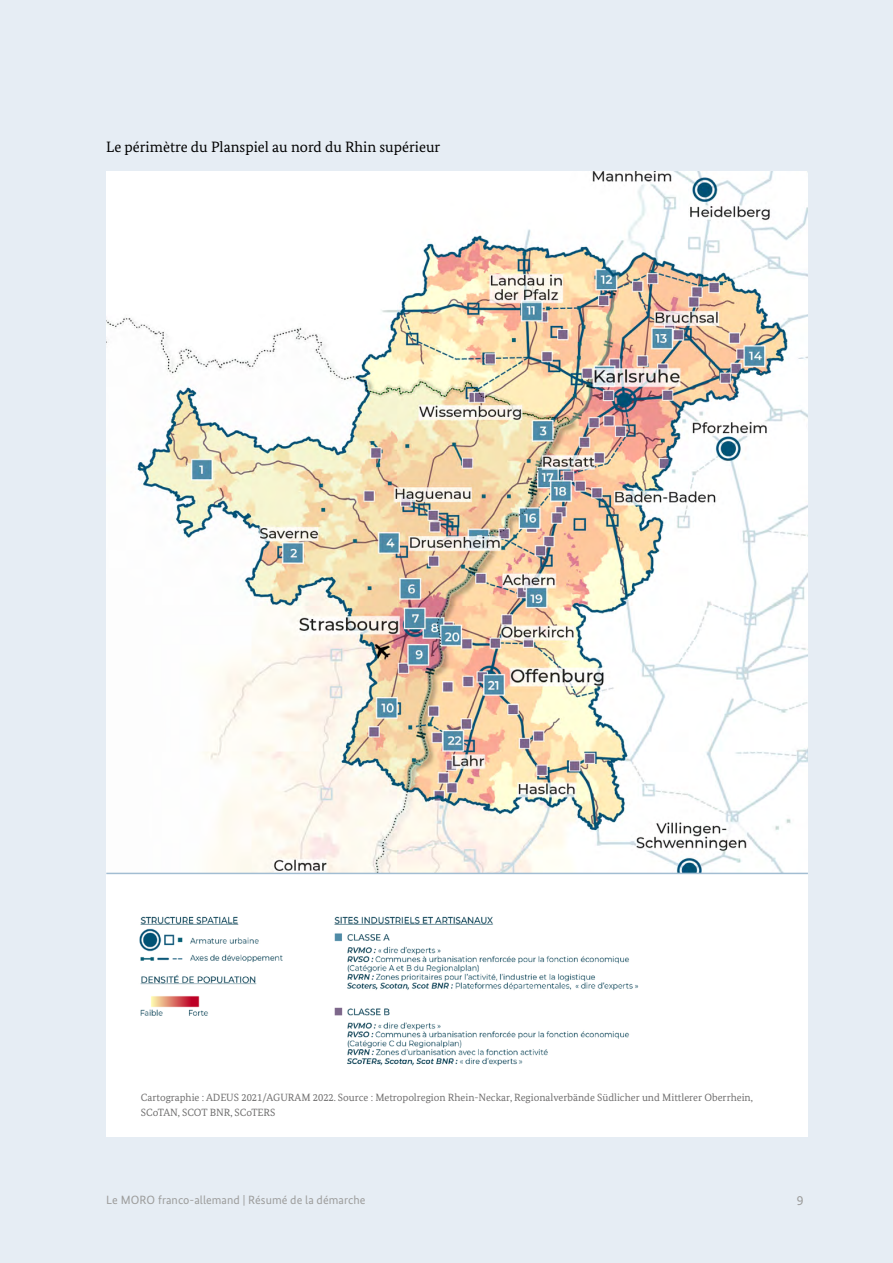
<style>
.page{position:relative;width:893px;height:1263px;background:#e6edf4}
.page>*{position:absolute;margin:0;border:0;box-sizing:border-box;transform-origin:0 0}
.t1{font:15px "Bundes Serif";color:#000}
.t2{font:13.5px "Bundes Sans";color:#9d9d9c}
.t3{font:12px "Bundes Sans";letter-spacing:.005em;color:#9d9d9c}
.t4{font:10.5px/15px "Bundes Serif";color:#706f6f}
</style>
<div class="page">
<div style="left:106px;top:171px;width:702px;height:965px;background:#fff"></div>
<img style="left:106px;top:171px;width:702px;height:702px">
<img style="left:139px;top:916px;width:500px;height:150px">
<hr style="left:106px;top:873px;width:702px;height:1px;background:#a2bdd2">
<h1 class="t1" style="left:106px;top:137px;width:336px">Le périmètre du Planspiel au nord du Rhin supérieur</h1>
<p class="t4" style="left:141px;top:1089px;width:614px">Cartographie : ADEUS 2021/AGURAM 2022. Source : Metropolregion Rhein-Neckar, Regionalverbände Südlicher und Mittlerer Oberrhein,<br>SCoTAN, SCOT BNR, SCoTERS</p>
<p class="t3" style="left:106px;top:1193px;width:261px">Le MORO franco-allemand | Résumé de la démarche</p>
<p class="t2" style="left:797px;top:1192px;width:8px">9</p>
</div>
